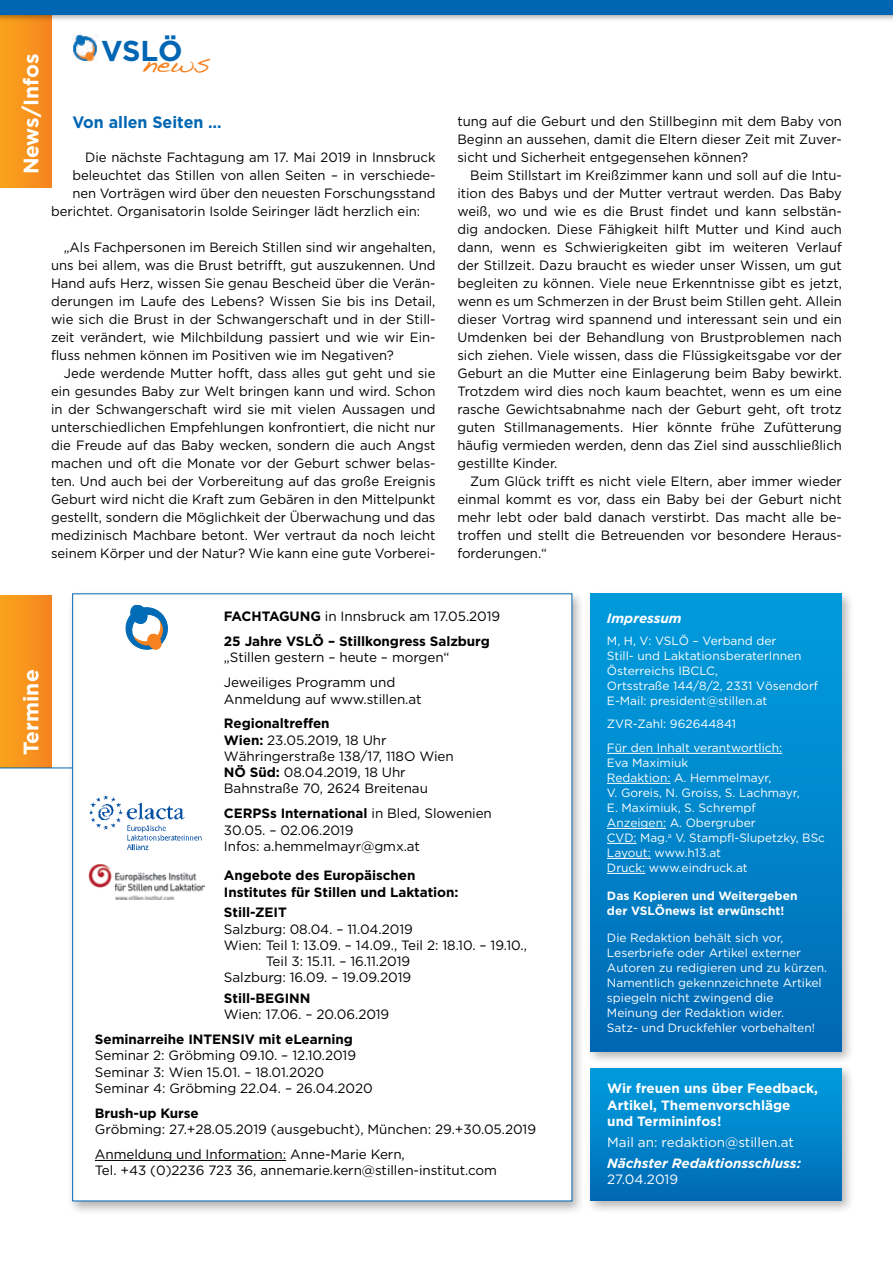
<style>
.page{position:relative;width:893px;height:1263px;background:#fff}
.page>*{position:absolute;margin:0;border:0;box-sizing:border-box;transform-origin:0 0}
.t1{font:700 28.8px "Gotham HTF";color:#0066b3}
.t2{font:700 21px "Gotham HTF";color:#fff}
.t3{font:700 16.5px "Gotham HTF";color:#0066b3}
.t4{font:13.5px/18px "Gotham HTF";letter-spacing:-.005em;color:#000;text-align:justify}
.t5{font:700 13.5px/24.8px "Gotham HTF";letter-spacing:-.005em;color:#000}
.t6{font:700 13.5px/16.5px "Gotham HTF";color:#fff}
.t7{font:13.5px "Gotham HTF";color:#fff}
.t8{font:italic 700 13.5px "Gotham HTF";color:#fff}
.t9{font:12px/15px "Gotham HTF";color:#fff}
.t10{font:700 12px/15px "Gotham HTF";color:#fff}
.s1{font-weight:400}
.s2{font-weight:700}
</style>
<div class="page">
<div style="left:0;top:0;width:51px;height:187px;background:linear-gradient(to right,#faa51b,#f68520)"></div>
<img style="left:72px;top:35px;width:26px;height:27px">
<div style="left:0;top:0;width:893px;height:23px;background:#000;opacity:.5"></div>
<div style="left:0;top:0;width:893px;height:14px;background:#0066b3"></div>
<div style="left:0;top:595px;width:51px;height:172px;background:linear-gradient(to right,#faa51b,#f68520)"></div>
<hr style="left:0;top:767px;width:95px;height:1px;background:#0066b3">
<div style="left:67px;top:589px;width:519px;height:626px;background:#000;opacity:.3"></div>
<div style="left:73px;top:594px;width:499px;height:607px;background:#fff"></div>
<svg style="left:126px;top:605px;width:41px;height:45px"></svg>
<div style="left:585px;top:589px;width:270px;height:476px;background:#000;opacity:.3"></div>
<div style="left:590px;top:593px;width:252px;height:458px;background:linear-gradient(to bottom,#009fde,#006ab5)"></div>
<hr style="left:607px;top:753px;width:175px;height:1px;background:#fff">
<hr style="left:607px;top:783px;width:63px;height:1px;background:#fff">
<hr style="left:607px;top:828px;width:59px;height:1px;background:#fff">
<hr style="left:607px;top:843px;width:30px;height:1px;background:#fff">
<hr style="left:607px;top:858px;width:44px;height:1px;background:#fff">
<hr style="left:607px;top:873px;width:38px;height:1px;background:#fff">
<hr style="left:95px;top:1160px;width:191px;height:1px;background:#000">
<div style="left:585px;top:1064px;width:270px;height:151px;background:#000;opacity:.3"></div>
<div style="left:590px;top:1068px;width:252px;height:132px;background:linear-gradient(to bottom,#009fde,#006bb6)"></div>
<img style="left:89px;top:864px;width:116px;height:35px">
<img style="left:89px;top:795px;width:113px;height:56px">
<h2 class="t2" style="left:19px;top:174px;width:122px;rotate:-90deg">News/Infos</h2>
<h1 class="t1" style="left:101px;top:34px;width:110px">VSLÖ<sub>news</sub></h1>
<p class="t3" style="left:72px;top:113px;width:151px">Von allen Seiten …</p>
<p class="t4" style="left:85px;top:148px;width:352px">Die nächste Fachtagung am 17. Mai 2019 in Innsbruck</p>
<p class="t4" style="left:72px;top:166px;width:365px">beleuchtet das Stillen von allen Seiten – in verschiede-</p>
<p class="t4" style="left:72px;top:184px;width:365px">nen Vorträgen wird über den neuesten Forschungsstand</p>
<p class="t4" style="left:51px;top:202px;width:371px">berichtet. Organisatorin Isolde Seiringer lädt herzlich ein:</p>
<p class="t4" style="left:51px;top:238px;width:386px;text-indent:13px">„Als Fachpersonen im Bereich Stillen sind wir angehalten, uns bei allem, was die Brust betrifft, gut auszukennen. Und Hand aufs Herz, wissen Sie genau Bescheid über die Verän&shy;derungen im Laufe des Lebens? Wissen Sie bis ins Detail, wie sich die Brust in der Schwangerschaft und in der Still&shy;zeit verändert, wie Milchbildung passiert und wie wir Ein&shy;fluss nehmen können im Positiven wie im Negativen?</p>
<p class="t4" style="left:51px;top:364px;width:386px;text-indent:13px">Jede werdende Mutter hofft, dass alles gut geht und sie ein gesundes Baby zur Welt bringen kann und wird. Schon in der Schwangerschaft wird sie mit vielen Aussagen und unterschiedlichen Empfehlungen konfrontiert, die nicht nur die Freude auf das Baby wecken, sondern die auch Angst machen und oft die Monate vor der Geburt schwer belas&shy;ten. Und auch bei der Vorbereitung auf das große Ereignis Geburt wird nicht die Kraft zum Gebären in den Mittelpunkt gestellt, sondern die Möglichkeit der Überwachung und das medizinisch Machbare betont. Wer vertraut da noch leicht seinem Körper und der Natur? Wie kann eine gute Vorberei-</p>
<p class="t4" style="left:457px;top:112px;width:386px">tung auf die Geburt und den Stillbeginn mit dem Baby von Beginn an aussehen, damit die Eltern dieser Zeit mit Zuver&shy;sicht und Sicherheit entgegensehen können?</p>
<p class="t4" style="left:457px;top:166px;width:386px;text-indent:13px">Beim Stillstart im Kreißzimmer kann und soll auf die Intu&shy;ition des Babys und der Mutter vertraut werden. Das Baby weiß, wo und wie es die Brust findet und kann selbstän&shy;dig andocken. Diese Fähigkeit hilft Mutter und Kind auch dann, wenn es Schwierigkeiten gibt im weiteren Verlauf der Stillzeit. Dazu braucht es wieder unser Wissen, um gut begleiten zu können. Viele neue Erkenntnisse gibt es jetzt, wenn es um Schmerzen in der Brust beim Stillen geht. Allein dieser Vortrag wird spannend und interessant sein und ein Umdenken bei der Behandlung von Brustproblemen nach sich ziehen. Viele wissen, dass die Flüssigkeitsgabe vor der Geburt an die Mutter eine Einlagerung beim Baby bewirkt.<br>Trotzdem wird dies noch kaum beachtet, wenn es um eine rasche Gewichtsabnahme nach der Geburt geht, oft trotz guten Stillmanagements. Hier könnte frühe Zufütterung häufig vermieden werden, denn das Ziel sind ausschließlich gestillte Kinder.</p>
<p class="t4" style="left:457px;top:472px;width:386px;text-indent:13px">Zum Glück trifft es nicht viele Eltern, aber immer wieder einmal kommt es vor, dass ein Baby bei der Geburt nicht mehr lebt oder bald danach verstirbt. Das macht alle be&shy;troffen und stellt die Betreuenden vor besondere Heraus&shy;forderungen.“</p>
<h2 class="t2" style="left:19px;top:755px;width:87px;rotate:-90deg">Termine</h2>
<p class="t5" style="left:224px;top:604px;width:278px">FACHTAGUNG <span class="s1">in Innsbruck am 17.05.2019<br></span>25 Jahre VSLÖ – Stillkongress Salzburg</p>
<p class="t4" style="left:224px;top:645px;width:227px;line-height:24.8px">„Stillen gestern – heute – morgen“<br>Jeweiliges Programm und</p>
<p class="t4" style="left:224px;top:689px;width:199px">Anmeldung auf www.stillen.at</p>
<p class="t4" style="left:224px;top:715px;width:231px;line-height:16.4px;text-align:left"><span class="s2">Regionaltreffen<br>Wien:</span> 23.05.2019, 18 Uhr<br>Währingerstraße 138/17, 118O Wien<br><span class="s2">NÖ Süd:</span> 08.04.2019, 18 Uhr<br>Bahnstraße 70, 2624 Breitenau</p>
<p class="t4" style="left:224px;top:805px;width:270px;line-height:16.5px;text-align:left"><span class="s2">CERPSs International</span> in Bled, Slowenien<br>30.05. – 02.06.2019<br>Infos: a.hemmelmayr@gmx.at</p>
<p class="t5" style="left:224px;top:867px;width:236px;line-height:16.4px">Angebote des Europäischen<br>Institutes für Stillen und Laktation:</p>
<p class="t5" style="left:224px;top:900px;width:64px">Still-ZEIT</p>
<p class="t4" style="left:224px;top:919px;width:190px">Salzburg: 08.04. – 11.04.2019</p>
<p class="t4" style="left:224px;top:936px;width:305px">Wien: Teil 1: 13.09. – 14.09., Teil 2: 18.10. – 19.10.,</p>
<p class="t4" style="left:266px;top:952px;width:146px">Teil 3: 15.11. – 16.11.2019</p>
<p class="t4" style="left:224px;top:968px;width:189px">Salzburg: 16.09. – 19.09.2019</p>
<p class="t5" style="left:224px;top:985px;width:88px">Still-BEGINN</p>
<p class="t4" style="left:224px;top:1005px;width:167px">Wien: 17.06. – 20.06.2019</p>
<p class="t5" style="left:95px;top:1026px;width:260px">Seminarreihe INTENSIV mit eLearning</p>
<p class="t4" style="left:95px;top:1047px;width:279px;line-height:16.4px;text-align:left">Seminar 2: Gröbming 09.10. – 12.10.2019<br>Seminar 3: Wien 15.01. – 18.01.2020<br>Seminar 4: Gröbming 22.04. – 26.04.2020</p>
<p class="t5" style="left:95px;top:1100px;width:105px">Brush-up Kurse</p>
<p class="t4" style="left:95px;top:1116px;width:443px;line-height:24.8px">Gröbming: 27.+28.05.2019 (ausgebucht), München: 29.+30.05.2019<br>Anmeldung und Information: Anne-Marie Kern,</p>
<p class="t4" style="left:95px;top:1161px;width:404px">Tel. +43 (0)2236 723 36, annemarie.kern@stillen-institut.com</p>
<p class="t8" style="left:607px;top:611px;width:76px">Impressum</p>
<p class="t9" style="left:607px;top:633px;width:213px">M, H, V: VSLÖ – Verband der<br>Still- und LaktationsberaterInnen<br>Österreichs IBCLC,<br>Ortsstraße 144/8/2, 2331 Vösendorf<br>E-Mail: president@stillen.at</p>
<p class="t9" style="left:607px;top:712px;width:177px;line-height:23.5px">ZVR-Zahl: 962644841<br>Für den Inhalt verantwortlich:</p>
<p class="t9" style="left:607px;top:755px;width:219px">Eva Maximiuk<br>Redaktion: A. Hemmelmayr,<br>V. Goreis, N. Groiss, S. Lachmayr,<br>E. Maximiuk, S. Schrempf<br>Anzeigen: A. Obergruber<br>CVD: Mag.<sup>a</sup> V. Stampfl-Slupetzky, BSc<br>Layout: www.h13.at<br>Druck: www.eindruck.at</p>
<p class="t10" style="left:607px;top:887px;width:192px">Das Kopieren und Weitergeben der VSLÖnews ist erwünscht!</p>
<p class="t9" style="left:607px;top:930px;width:222px">Die Redaktion behält sich vor, Leserbriefe oder Artikel externer Autoren zu redigieren und zu kürzen.<br>Namentlich gekennzeichnete Artikel spiegeln nicht zwingend die Meinung der Redaktion wider.<br>Satz- und Druckfehler vorbehalten!</p>
<p class="t6" style="left:607px;top:1080px;width:212px">Wir freuen uns über Feedback,<br>Artikel, Themenvorschläge und Termininfos!</p>
<p class="t7" style="left:607px;top:1135px;width:188px">Mail an: redaktion@stillen.at</p>
<p class="t8" style="left:607px;top:1155px;width:195px">Nächster Redaktionsschluss:</p>
<p class="t7" style="left:607px;top:1172px;width:72px">27.04.2019</p>
</div>
